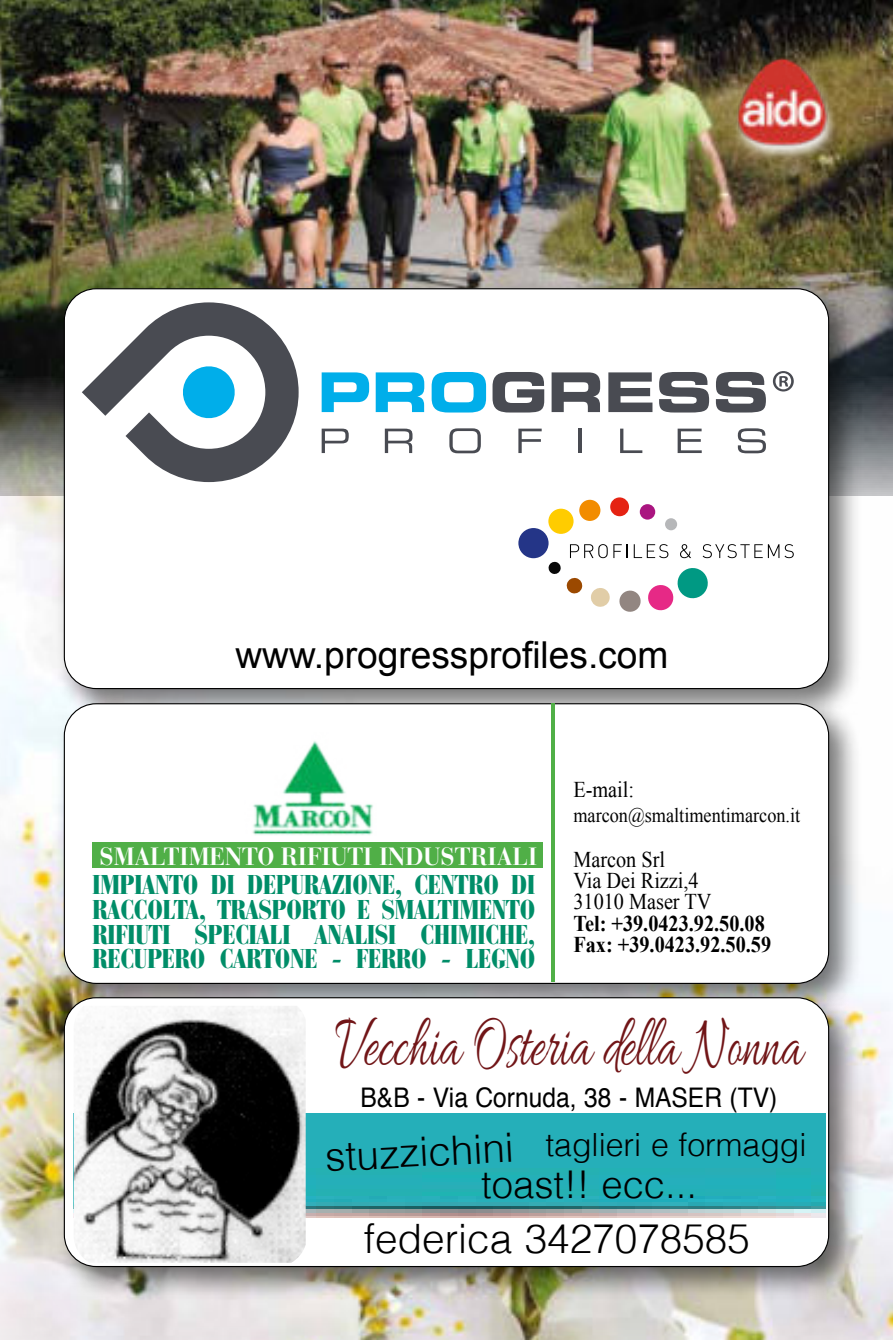
<style>
.page{position:relative;width:893px;height:1340px;background:#fff}
.page>*{position:absolute;margin:0;border:0;box-sizing:border-box;transform-origin:0 0}
.t1{font:76.73px "Allura";color:#711517;scale:.61 1}
.t2{font:300 40.5px "Helvetica";color:#000}
.t3{font:300 38.25px "Helvetica";color:#000}
.t4{font:37.12px "Arial";color:#000}
.t5{font:300 31.95px "Helvetica";color:#000}
.t6{font:900 condensed 27px/24.8px "Bauer Bodoni Std";color:#008d68;text-align:justify}
.t7{font:27px "Helvetica";color:#000;scale:.91 1}
.t8{font:700 24.75px "Bauer Bodoni Std";color:#fff;scale:.95 1}
.t9{font:700 22.5px/21.4px "Times New Roman";color:#000;scale:.9 1}
.t10{font:22.5px/21.4px "Times New Roman";color:#000;scale:.9 1}
.t11{font:20.25px "Times New Roman";color:#000;scale:.9 1}
</style>
<div class="page">
<img style="left:0;top:0;width:893px;height:1339px">
<img style="left:0;top:1px;width:893px;height:494px">
<div style="left:55px;top:279px;width:808px;height:443px;background:#000;opacity:.54"></div>
<div style="left:64px;top:289px;width:765px;height:399px;background:#fff;border-radius:32px"></div>
<div style="left:518px;top:528px;width:31px;height:30px;background:#243587;border-radius:50%"></div>
<div style="left:548px;top:508px;width:26px;height:26px;background:#fc0;border-radius:50%"></div>
<div style="left:579px;top:500px;width:21px;height:21px;background:#f28c00;border-radius:50%"></div>
<div style="left:610px;top:497px;width:19px;height:19px;background:#e52313;border-radius:50%"></div>
<div style="left:640px;top:504px;width:15px;height:15px;background:#aa1580;border-radius:50%"></div>
<div style="left:665px;top:518px;width:12px;height:12px;background:#b6b7b9;border-radius:50%"></div>
<svg style="left:548px;top:544px;width:246px;height:68px"></svg>
<svg style="left:82px;top:302px;width:217px;height:180px"></svg>
<svg style="left:322px;top:372px;width:47px;height:40px"></svg>
<svg style="left:376px;top:372px;width:48px;height:40px"></svg>
<svg style="left:432px;top:372px;width:54px;height:40px"></svg>
<svg style="left:493px;top:372px;width:51px;height:40px"></svg>
<svg style="left:552px;top:372px;width:48px;height:40px"></svg>
<svg style="left:608px;top:372px;width:44px;height:40px"></svg>
<svg style="left:659px;top:372px;width:50px;height:40px"></svg>
<svg style="left:716px;top:372px;width:50px;height:40px"></svg>
<svg style="left:322px;top:428px;width:27px;height:25px"></svg>
<svg style="left:385px;top:428px;width:27px;height:25px"></svg>
<svg style="left:449px;top:428px;width:32px;height:25px"></svg>
<svg style="left:518px;top:428px;width:24px;height:25px"></svg>
<hr style="left:578px;top:428px;width:4px;height:25px;background:#494b52">
<svg style="left:620px;top:428px;width:22px;height:25px"></svg>
<svg style="left:678px;top:428px;width:24px;height:25px"></svg>
<svg style="left:738px;top:428px;width:28px;height:25px"></svg>
<svg style="left:773px;top:371px;width:21px;height:20px"></svg>
<svg style="left:732px;top:58px;width:106px;height:104px"></svg>
<img style="left:730px;top:49px;width:99px;height:102px">
<div style="left:55px;top:694px;width:808px;height:323px;background:#000;opacity:.54"></div>
<div style="left:64px;top:703px;width:765px;height:280px;background:#fff;border-radius:32px"></div>
<img style="left:252px;top:741px;width:121px;height:94px">
<hr style="left:552px;top:703px;width:3px;height:278px;background:#50af47">
<div style="left:92px;top:842px;width:451px;height:25px;background:#50af47"></div>
<div style="left:55px;top:988px;width:808px;height:313px;background:#000;opacity:.54"></div>
<div style="left:64px;top:997px;width:765px;height:269px;background:#fff;border-radius:32px"></div>
<img style="left:306px;top:1113px;width:519px;height:104px">
<img style="left:74px;top:1005px;width:232px;height:257px">
<h3 class="t4" style="left:235px;top:641px;width:434px">www.progressprofiles.com</h3>
<p class="t8" style="left:99px;top:842px;width:462px">SMALTIMENTO RIFIUTI INDUSTRIALI</p>
<p class="t6" style="left:92px;top:874px;width:444px">IMPIANTO DI DEPURAZIONE, CENTRO DI RACCOLTA, TRASPORTO E SMALTIMENTO RIFIUTI SPECIALI ANALISI CHIMICHE, RECUPERO CARTONE - FERRO - LEGNO</p>
<p class="t10" style="left:573px;top:781px;width:69px">E-mail:</p>
<p class="t11" style="left:573px;top:807px;width:254px">marcon@smaltimentimarcon.it</p>
<p class="t10" style="left:573px;top:850px;width:155px">Marcon Srl<br>Via Dei Rizzi,4<br>31010 Maser TV</p>
<p class="t9" style="left:573px;top:912px;width:221px">Tel: +39.0423.92.50.08<br>Fax: +39.0423.92.50.59</p>
<h1 class="t1" style="left:335px;top:991px;width:769px">Vecchia Osteria della Nonna</h1>
<p class="t7" style="left:361px;top:1086px;width:459px">B&amp;B - Via Cornuda, 38 - MASER (TV)</p>
<h2 class="t2" style="left:324px;top:1141px;width:191px;rotate:-3deg">stuzzichini</h2>
<p class="t5" style="left:545px;top:1132px;width:263px">taglieri e formaggi</p>
<h3 class="t3" style="left:481px;top:1169px;width:217px">toast!! ecc...</h3>
<h2 class="t2" style="left:364px;top:1223px;width:388px">federica 3427078585</h2>
</div>
